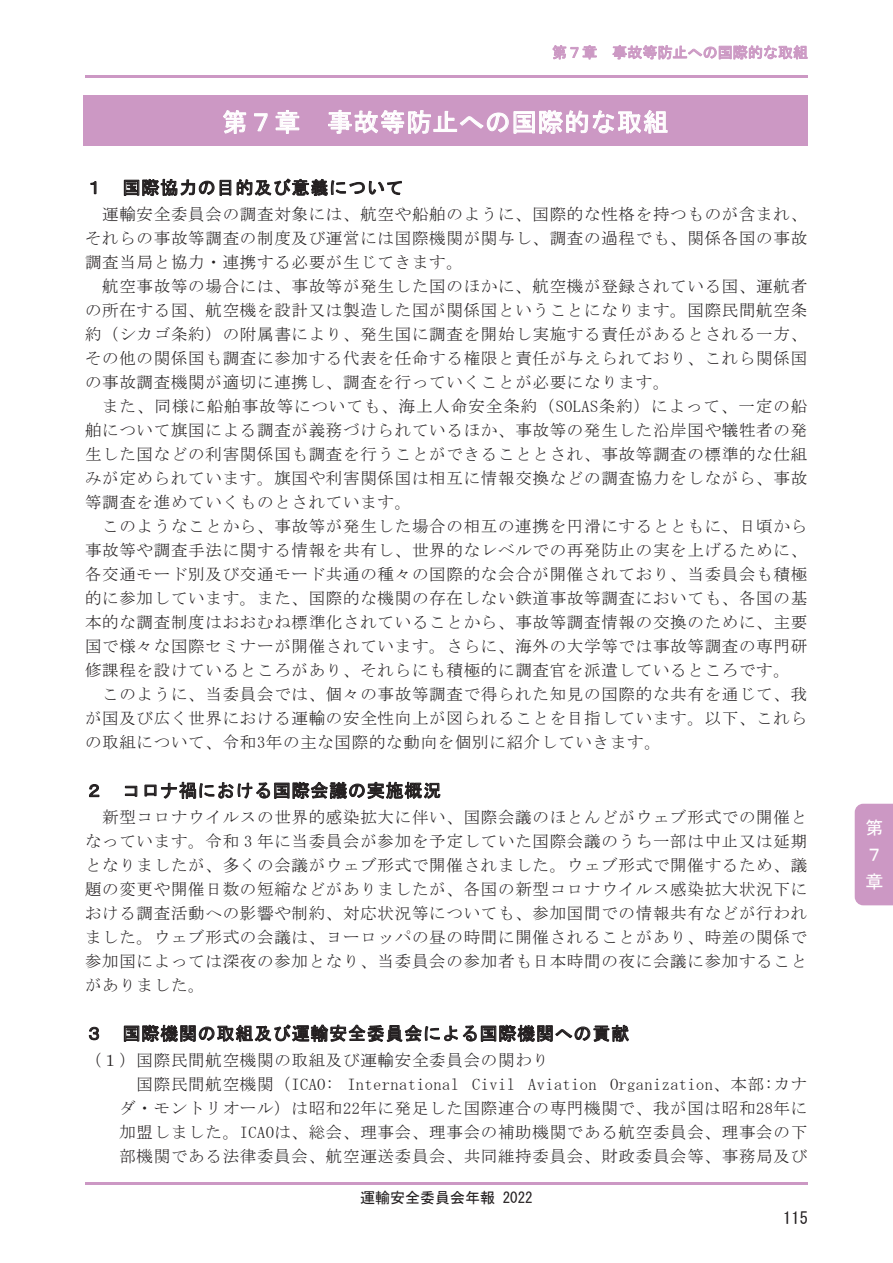
<style>
.page{position:relative;width:893px;height:1263px;background:#fff}
.page>*{position:absolute;margin:0;border:0;box-sizing:border-box;transform-origin:0 0}
.t1{font:25.5px "MS Gothic";letter-spacing:.035em;color:#fff}
.t2{font:18px "MS Gothic";letter-spacing:.045em;color:#231f20}
.t3{font:18px/27px "MS Gothic";color:#fff}
.t4{font:16.5px/24px "MS Mincho";letter-spacing:.045em;color:#231f20;text-align:justify}
.t5{font:16.5px "MS Mincho";letter-spacing:.025em;color:#231f20}
.t6{font:16.5px "MS Gothic";color:#231f20}
.t7{font:15px "MS Gothic";color:#cc99c4}
.t8{font:15px "MS Gothic";color:#231f20}
</style>
<div class="page">
<hr style="left:85px;top:75px;width:723px;height:3px;background:#cc98c4">
<hr style="left:85px;top:1182px;width:723px;height:2px;background:#cc98c4">
<div style="left:84px;top:95px;width:724px;height:51px;background:#cc98c4"></div>
<div style="left:855px;top:804px;width:38px;height:101px;background:#cc98c4"></div>
<p class="t7" style="left:552px;top:45px;width:258px">第７章 事故等防止への国際的な取組</p>
<h1 class="t1" style="left:222px;top:109px;width:448px">第７章 事故等防止への国際的な取組</h1>
<p class="t2" style="left:85px;top:178px;width:320px">１ 国際協力の目的及び意義について</p>
<p class="t4" style="left:85px;top:202px;width:724px;text-indent:17px">運輸安全委員会の調査対象には、航空や船舶のように、国際的な性格を持つものが含まれ、それらの事故等調査の制度及び運営には国際機関が関与し、調査の過程でも、関係各国の事故調査当局と協力・連携する必要が生じてきます。</p>
<p class="t4" style="left:85px;top:274px;width:724px;text-indent:17px">航空事故等の場合には、事故等が発生した国のほかに、航空機が登録されている国、運航者の所在する国、航空機を設計又は製造した国が関係国ということになります。国際民間航空条約（シカゴ条約）の附属書により、発生国に調査を開始し実施する責任があるとされる一方、その他の関係国も調査に参加する代表を任命する権限と責任が与えられており、これら関係国の事故調査機関が適切に連携し、調査を行っていくことが必要になります。</p>
<p class="t4" style="left:85px;top:394px;width:724px;text-indent:17px">また、同様に船舶事故等についても、海上人命安全条約（SOLAS条約）によって、一定の船舶について旗国による調査が義務づけられているほか、事故等の発生した沿岸国や犠牲者の発生した国などの利害関係国も調査を行うことができることとされ、事故等調査の標準的な仕組みが定められています。旗国や利害関係国は相互に情報交換などの調査協力をしながら、事故等調査を進めていくものとされています。</p>
<p class="t4" style="left:85px;top:514px;width:724px;text-indent:17px">このようなことから、事故等が発生した場合の相互の連携を円滑にするとともに、日頃から事故等や調査手法に関する情報を共有し、世界的なレベルでの再発防止の実を上げるために、各交通モード別及び交通モード共通の種々の国際的な会合が開催されており、当委員会も積極的に参加しています。また、国際的な機関の存在しない鉄道事故等調査においても、各国の基本的な調査制度はおおむね標準化されていることから、事故等調査情報の交換のために、主要国で様々な国際セミナーが開催されています。さらに、海外の大学等では事故等調査の専門研修課程を設けているところがあり、それらにも積極的に調査官を派遣しているところです。</p>
<p class="t4" style="left:85px;top:682px;width:724px;text-indent:17px">このように、当委員会では、個々の事故等調査で得られた知見の国際的な共有を通じて、我が国及び広く世界における運輸の安全性向上が図られることを目指しています。以下、これらの取組について、令和3年の主な国際的な動向を個別に紹介していきます。</p>
<p class="t2" style="left:85px;top:781px;width:358px">２ コロナ禍における国際会議の実施概況</p>
<p class="t4" style="left:85px;top:805px;width:724px;text-indent:17px">新型コロナウイルスの世界的感染拡大に伴い、国際会議のほとんどがウェブ形式での開催となっています。令和 3 年に当委員会が参加を予定していた国際会議のうち一部は中止又は延期となりましたが、多くの会議がウェブ形式で開催されました。ウェブ形式で開催するため、議題の変更や開催日数の短縮などがありましたが、各国の新型コロナウイルス感染拡大状況下における調査活動への影響や制約、対応状況等についても、参加国間での情報共有などが行われました。ウェブ形式の会議は、ヨーロッパの昼の時間に開催されることがあり、時差の関係で参加国によっては深夜の参加となり、当委員会の参加者も日本時間の夜に会議に参加することがありました。</p>
<p class="t2" style="left:85px;top:1024px;width:546px">３ 国際機関の取組及び運輸安全委員会による国際機関への貢献</p>
<p class="t4" style="left:85px;top:1048px;width:465px">（１）国際民間航空機関の取組及び運輸安全委員会の関わり</p>
<p class="t5" style="left:137px;top:1076px;width:672px">国際民間航空機関（ICAO: International Civil Aviation Organization、本部:カナ</p>
<p class="t4" style="left:119px;top:1096px;width:689px">ダ・モントリオール）は昭和22年に発足した国際連合の専門機関で、我が国は昭和28年に</p>
<p class="t4" style="left:119px;top:1120px;width:689px">加盟しました。ICAOは、総会、理事会、理事会の補助機関である航空委員会、理事会の下</p>
<p class="t4" style="left:119px;top:1144px;width:689px">部機関である法律委員会、航空運送委員会、共同維持委員会、財政委員会等、事務局及び</p>
<p class="t8" style="left:360px;top:1190px;width:174px">運輸安全委員会年報 2022</p>
<p class="t6" style="left:783px;top:1210px;width:26px">115</p>
<p class="t3" style="left:865px;top:814px;width:19px">第<br>７章</p>
</div>
